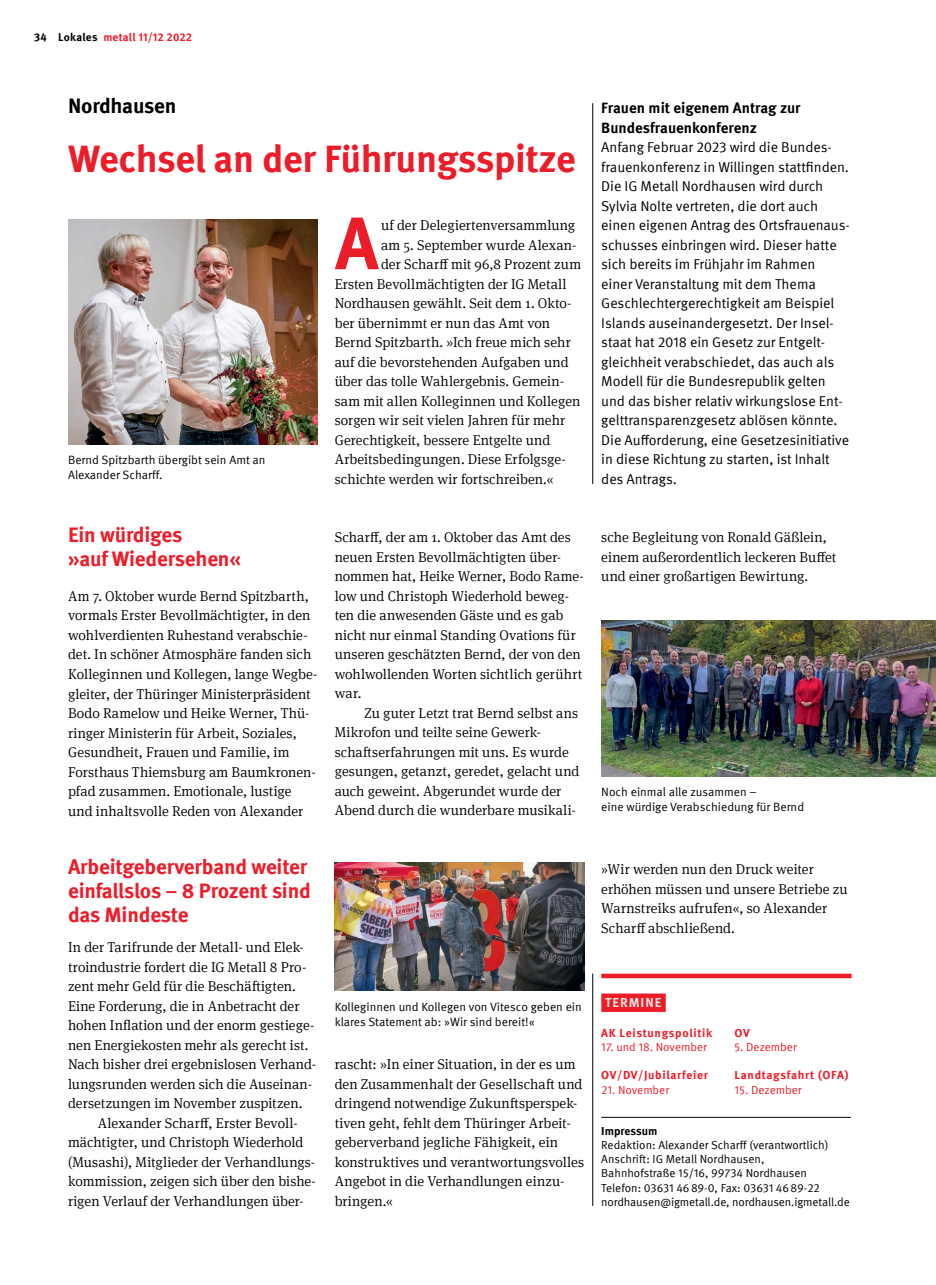
<style>
.page{position:relative;width:936px;height:1285px;background:#fff}
.page>*{position:absolute;margin:0;border:0;box-sizing:border-box;transform-origin:0 0}
.t1{font:700 74.1px "Meta IGM";color:#ed1c29}
.t2{font:700 38.25px "Meta IGM";letter-spacing:-.01em;color:#ed1c29}
.t3{font:700 21px/24px "Meta IGM";letter-spacing:-.01em;color:#ed1c29}
.t4{font:700 21px "Meta IGM";letter-spacing:-.01em;color:#000}
.t5{font:700 15px/19.5px "Meta IGM";color:#000}
.t6{font:300 14.25px/19.5px "Meta Serif IGM";color:#000}
.t7{font:14.25px/19.5px "Meta IGM";letter-spacing:-.005em;color:#000}
.t8{font:700 13.2px "Meta IGM";letter-spacing:.07em;color:#e3e2dd}
.t9{font:12px/15px "Meta IGM";color:#000}
.t10{font:11.7px/14.2px "Meta IGM";letter-spacing:-.005em;color:#000}
.t11{font:700 11.7px "Meta IGM";letter-spacing:.06em;color:#ed1c29}
.t12{font:11.7px "Meta IGM";color:#ed1c29}
.t13{font:700 11.7px "Meta IGM";letter-spacing:-.005em;color:#000}
.t14{font:700 11.25px "Meta IGM";letter-spacing:.02em;color:#ed1c29}
.s1{color:#000}
</style>
<div class="page">
<hr style="left:601px;top:1116px;width:249px;height:1px;background:#000">
<img style="left:68px;top:219px;width:249px;height:226px">
<img style="left:601px;top:620px;width:334px;height:156px">
<img style="left:334px;top:862px;width:250px;height:128px">
<div style="left:601px;top:973px;width:250px;height:5px;background:#ed1c29"></div>
<div style="left:601px;top:993px;width:64px;height:18px;background:#ed1c29"></div>
<hr style="left:592px;top:973px;width:1px;height:232px;background:#000">
<hr style="left:592px;top:103px;width:1px;height:381px;background:#000">
<p class="t14" style="left:34px;top:28px;width:160px"><span class="s1">34 Lokales</span> metall 11/12 2022</p>
<h3 class="t4" style="left:68px;top:89px;width:110px">Nordhausen</h3>
<h2 class="t2" style="left:68px;top:128px;width:509px">Wechsel an der Führungsspitze</h2>
<h1 class="t1" style="left:335px;top:185px;width:45px">A</h1>
<p class="t6" style="left:381px;top:215px;width:196px">uf der Delegiertenversammlung</p>
<p class="t6" style="left:381px;top:234px;width:197px">am 5. September wurde Alexan-</p>
<p class="t6" style="left:381px;top:254px;width:202px">der Scharff mit 96,8 Prozent zum</p>
<p class="t6" style="left:334px;top:273px;width:233px">Ersten Bevollmächtigten der IG Metall</p>
<p class="t6" style="left:334px;top:293px;width:238px">Nordhausen gewählt. Seit dem 1. Okto-</p>
<p class="t6" style="left:334px;top:312px;width:217px">ber übernimmt er nun das Amt von</p>
<p class="t6" style="left:334px;top:332px;width:238px">Bernd Spitzbarth. »Ich freue mich sehr</p>
<p class="t6" style="left:334px;top:351px;width:235px">auf die bevorstehenden Aufgaben und</p>
<p class="t6" style="left:334px;top:371px;width:231px">über das tolle Wahlergebnis. Gemein-</p>
<p class="t6" style="left:334px;top:390px;width:247px">sam mit allen Kolleginnen und Kollegen</p>
<p class="t6" style="left:334px;top:410px;width:232px">sorgen wir seit vielen Jahren für mehr</p>
<p class="t6" style="left:334px;top:429px;width:217px">Gerechtigkeit, bessere Entgelte und</p>
<p class="t6" style="left:334px;top:449px;width:232px">Arbeitsbedingungen. Diese Erfolgsge-</p>
<p class="t6" style="left:334px;top:468px;width:220px">schichte werden wir fortschreiben.«</p>
<p class="t9" style="left:68px;top:452px;width:199px">Bernd Spitzbarth übergibt sein Amt an<br>Alexander Scharff.</p>
<h3 class="t3" style="left:68px;top:521px;width:174px">Ein würdiges<br>»auf Wiedersehen«</h3>
<p class="t6" style="left:68px;top:585px;width:251px">Am 7. Oktober wurde Bernd Spitzbarth, vormals Erster Bevollmächtigter, in den wohlverdienten Ruhestand verabschie&shy;det. In schöner Atmosphäre fanden sich Kolleginnen und Kollegen, lange Wegbe&shy;gleiter, der Thüringer Ministerpräsident Bodo Ramelow und Heike Werner, Thü&shy;ringer Ministerin für Arbeit, Soziales, Gesundheit, Frauen und Familie, im Forsthaus Thiemsburg am Baumkronen&shy;pfad zusammen. Emotionale, lustige und inhaltsvolle Reden von Alexander</p>
<p class="t6" style="left:334px;top:527px;width:250px">Scharff, der am 1. Oktober das Amt des neuen Ersten Bevollmächtigten über&shy;nommen hat, Heike Werner, Bodo Rame&shy;low und Christoph Wiederhold beweg&shy;ten die anwesenden Gäste und es gab nicht nur einmal Standing Ovations für unseren geschätzten Bernd, der von den wohlwollenden Worten sichtlich gerührt war.</p>
<p class="t6" style="left:334px;top:702px;width:246px;text-indent:30px">Zu guter Letzt trat Bernd selbst ans Mikrofon und teilte seine Gewerk&shy;schaftserfahrungen mit uns. Es wurde gesungen, getanzt, geredet, gelacht und auch geweint. Abgerundet wurde der Abend durch die wunderbare musikali-</p>
<p class="t5" style="left:601px;top:97px;width:201px">Frauen mit eigenem Antrag zur<br>Bundesfrauenkonferenz</p>
<p class="t7" style="left:601px;top:136px;width:250px">Anfang Februar 2023 wird die Bundes&shy;frauenkonferenz in Willingen stattfinden.<br>Die IG Metall Nordhausen wird durch Sylvia Nolte vertreten, die dort auch einen eigenen Antrag des Ortsfrauenaus&shy;schusses einbringen wird. Dieser hatte sich bereits im Frühjahr im Rahmen einer Veranstaltung mit dem Thema Geschlechtergerechtigkeit am Beispiel Islands auseinandergesetzt. Der Insel&shy;staat hat 2018 ein Gesetz zur Entgelt&shy;gleichheit verabschiedet, das auch als Modell für die Bundesrepublik gelten und das bisher relativ wirkungslose Ent&shy;gelttransparenzgesetz ablösen könnte.<br>Die Aufforderung, eine Gesetzesinitiative in diese Richtung zu starten, ist Inhalt des Antrags.</p>
<p class="t6" style="left:601px;top:527px;width:236px">sche Begleitung von Ronald Gäßlein, einem außerordentlich leckeren Buffet und einer großartigen Bewirtung.</p>
<p class="t9" style="left:601px;top:783px;width:204px">Noch einmal alle zusammen –<br>eine würdige Verabschiedung für Bernd</p>
<h3 class="t3" style="left:68px;top:853px;width:244px">Arbeitgeberverband weiter einfallslos – 8 Prozent sind das Mindeste</h3>
<p class="t6" style="left:68px;top:936px;width:237px">In der Tarifrunde der Metall- und Elek-</p>
<p class="t6" style="left:68px;top:956px;width:240px">troindustrie fordert die IG Metall 8 Pro-</p>
<p class="t6" style="left:68px;top:975px;width:229px">zent mehr Geld für die Beschäftigten.</p>
<p class="t6" style="left:68px;top:995px;width:233px">Eine Forderung, die in Anbetracht der</p>
<p class="t6" style="left:68px;top:1014px;width:248px">hohen Inflation und der enorm gestiege-</p>
<p class="t6" style="left:68px;top:1034px;width:242px">nen Energiekosten mehr als gerecht ist.</p>
<p class="t6" style="left:68px;top:1053px;width:250px">Nach bisher drei ergebnislosen Verhand-</p>
<p class="t6" style="left:68px;top:1073px;width:245px">lungsrunden werden sich die Auseinan-</p>
<p class="t6" style="left:68px;top:1092px;width:236px">dersetzungen im November zuspitzen.</p>
<p class="t6" style="left:98px;top:1112px;width:201px">Alexander Scharff, Erster Bevoll-</p>
<p class="t6" style="left:68px;top:1131px;width:237px">mächtigter, und Christoph Wiederhold</p>
<p class="t6" style="left:68px;top:1151px;width:249px">(Musashi), Mitglieder der Verhandlungs-</p>
<p class="t6" style="left:68px;top:1170px;width:249px">kommission, zeigen sich über den bishe-</p>
<p class="t6" style="left:68px;top:1190px;width:237px">rigen Verlauf der Verhandlungen über-</p>
<p class="t6" style="left:601px;top:858px;width:248px">»Wir werden nun den Druck weiter erhöhen müssen und unsere Betriebe zu<br>Warnstreiks aufrufen«, so Alexander<br>Scharff abschließend.</p>
<p class="t9" style="left:334px;top:998px;width:249px">Kolleginnen und Kollegen von Vitesco geben ein klares Statement ab: »Wir sind bereit!«</p>
<p class="t8" style="left:605px;top:992px;width:58px">TERMINE</p>
<p class="t11" style="left:601px;top:1023px;width:112px">AK Leistungspolitik</p>
<p class="t12" style="left:601px;top:1037px;width:107px">17. und 18. November</p>
<p class="t11" style="left:601px;top:1065px;width:108px">OV/DV/Jubilarfeier</p>
<p class="t12" style="left:601px;top:1080px;width:69px">21. November</p>
<p class="t11" style="left:734px;top:1023px;width:17px">OV</p>
<p class="t12" style="left:734px;top:1037px;width:64px">5. Dezember</p>
<p class="t11" style="left:734px;top:1065px;width:115px">Landtagsfahrt (OFA)</p>
<p class="t12" style="left:734px;top:1080px;width:68px">15. Dezember</p>
<p class="t6" style="left:334px;top:1053px;width:251px">rascht: »In einer Situation, in der es um den Zusammenhalt der Gesellschaft und dringend notwendige Zukunftsperspek&shy;tiven geht, fehlt dem Thüringer Arbeit&shy;geberverband jegliche Fähigkeit, ein konstruktives und verantwortungsvolles Angebot in die Verhandlungen einzu&shy;bringen.«</p>
<p class="t13" style="left:601px;top:1121px;width:58px">Impressum</p>
<p class="t10" style="left:601px;top:1136px;width:250px">Redaktion: Alexander Scharff (verantwortlich)<br>Anschrift: IG Metall Nordhausen,<br>Bahnhofstraße 15/16, 99734 Nordhausen Telefon: 03631 4689-0, Fax: 03631 4689-22 nordhausen@igmetall.de, nordhausen.igmetall.de</p>
</div>
